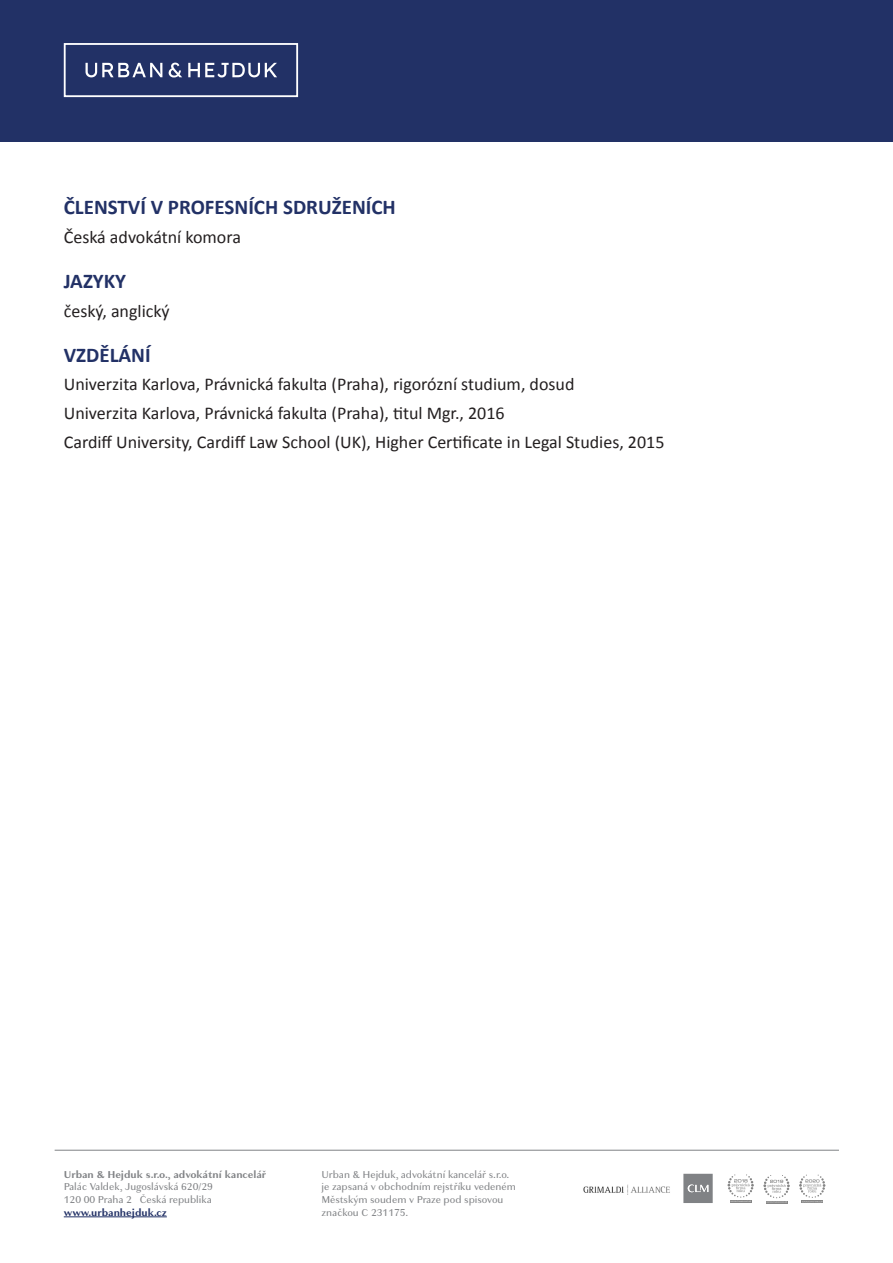
<style>
.page{position:relative;width:893px;height:1263px;background:#fff}
.page>*{position:absolute;margin:0;border:0;box-sizing:border-box;transform-origin:0 0}
.t1{font:700 21px "Calibri";color:#223166}
.t2{font:18px "Calibri";color:#231f20}
.t3{font:10.5px/12.6px "Granville";color:#808285}
.t4{font:700 10.5px "Granville";color:#808285}
.t5{font:700 10.5px "Granville";color:#223166}
</style>
<div class="page">
<hr style="left:64px;top:1216px;width:103px;height:1px;background:#223166">
<hr style="left:55px;top:1150px;width:784px;height:1px;background:#808285">
<div style="left:0;top:0;width:893px;height:142px;background:#223166"></div>
<svg style="left:86px;top:63px;width:76px;height:14px"></svg>
<svg style="left:169px;top:63px;width:13px;height:14px"></svg>
<svg style="left:188px;top:63px;width:89px;height:14px"></svg>
<div style="left:64px;top:43px;width:234px;height:54px;border:2px solid #fff"></div>
<hr style="left:730px;top:1200px;width:21px;height:3px;background:#858585">
<svg style="left:727px;top:1174px;width:27px;height:28px"></svg>
<svg style="left:763px;top:1175px;width:27px;height:28px"></svg>
<hr style="left:801px;top:1200px;width:22px;height:3px;background:#868686">
<svg style="left:799px;top:1174px;width:26px;height:28px"></svg>
<svg style="left:683px;top:1174px;width:30px;height:29px"></svg>
<img style="left:583px;top:1184px;width:87px;height:11px">
<p class="t1" style="left:64px;top:192px;width:334px">ČLENSTVÍ V PROFESNÍCH SDRUŽENÍCH</p>
<p class="t2" style="left:64px;top:224px;width:179px">Česká advokátní komora</p>
<p class="t1" style="left:64px;top:266px;width:64px">JAZYKY</p>
<p class="t2" style="left:64px;top:298px;width:107px">český, anglický</p>
<p class="t1" style="left:64px;top:340px;width:88px">VZDĚLÁNÍ</p>
<p class="t2" style="left:64px;top:372px;width:512px">Univerzita Karlova, Právnická fakulta (Praha), rigorózní studium, dosud</p>
<p class="t2" style="left:64px;top:401px;width:442px">Univerzita Karlova, Právnická fakulta (Praha), titul Mgr., 2016</p>
<p class="t2" style="left:64px;top:429px;width:602px">Cardiff University, Cardiff Law School (UK), Higher Certificate in Legal Studies, 2015</p>
<p class="t4" style="left:64px;top:1167px;width:204px">Urban &amp; Hejduk s.r.o., advokátní kancelář</p>
<p class="t3" style="left:64px;top:1181px;width:151px">Palác Valdek, Jugoslávská 620/29</p>
<p class="t3" style="left:64px;top:1193px;width:149px">120 00 Praha 2 Česká republika</p>
<p class="t5" style="left:64px;top:1205px;width:105px">www.urbanhejduk.cz</p>
<p class="t3" style="left:321px;top:1168px;width:196px">Urban &amp; Hejduk, advokátní kancelář s.r.o. je zapsaná v obchodním rejstříku vedeném Městským soudem v Praze pod spisovou značkou C 231175.</p>
</div>
